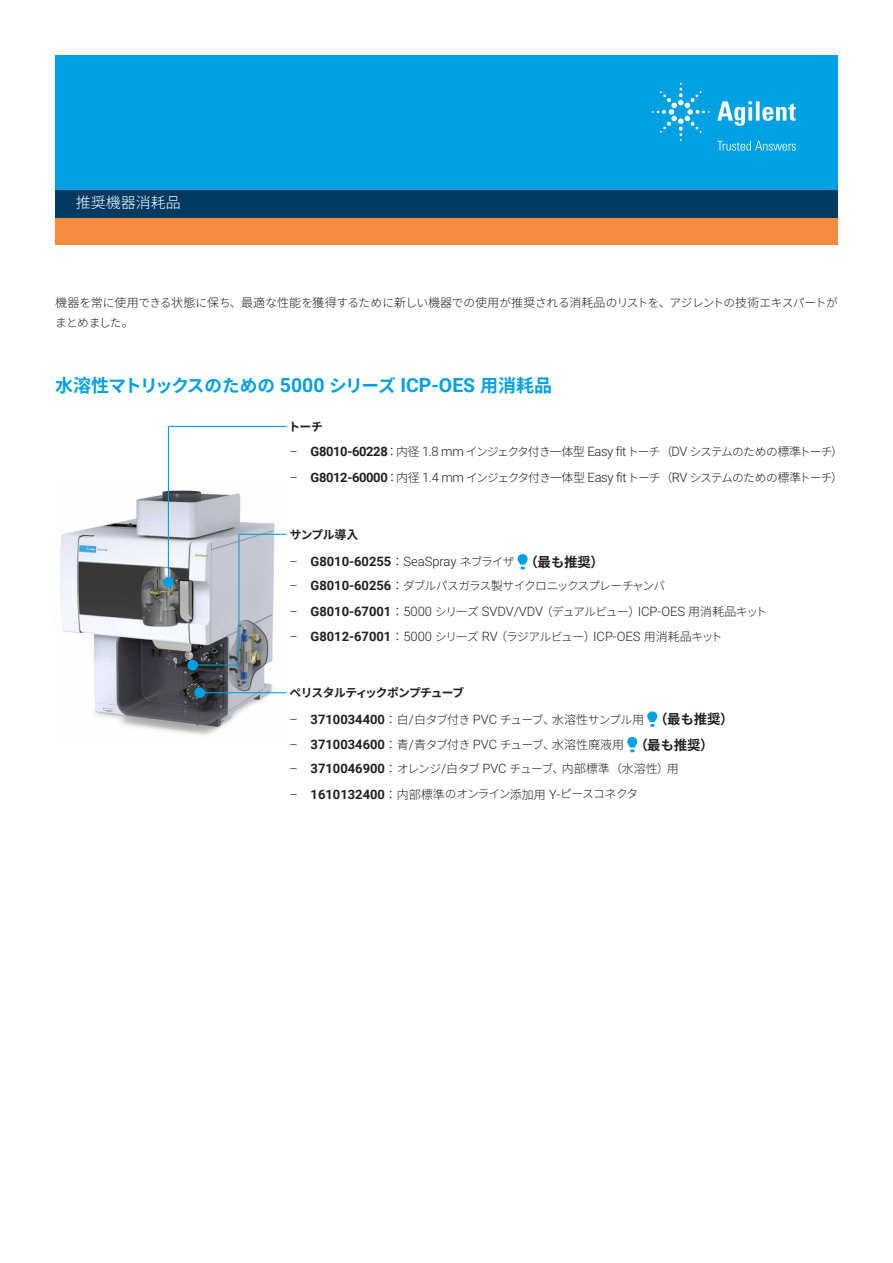
<style>
.page{position:relative;width:893px;height:1263px;background:#fff}
.page>*{position:absolute;margin:0;border:0;box-sizing:border-box;transform-origin:0 0}
.DATA_subhead_large_b{font:700 17.7px "Noto Sans CJ Kjp";letter-spacing:-.075em;color:#00a1e3}
.DATA_header{font:300 15px "Noto Sans CJ Kjp";color:#fff}
.t1{font:300 12.9px "Roboto";color:#231f20}
.t2{font:700 12.9px "Roboto";color:#231f20}
.t3{font:300 12px "Noto Sans CJ Kjp";color:#231f20}
.DATA_opener_text{font:300 11.7px "Noto Sans CJ Kjp";letter-spacing:-.1em;color:#231f20}
.DATA_opener_text-2{font:300 11.7px/19.5px "Noto Sans CJ Kjp";letter-spacing:-.07em;color:#231f20}
.DATA_opener_text-3{font:300 11.7px "Noto Sans CJ Kjp";letter-spacing:-.11em;color:#231f20}
.DATA_opener_text-4{font:300 11.7px "Noto Sans CJ Kjp";letter-spacing:-.09em;color:#231f20}
.FLYER_text_black{font:700 11.7px "Noto Sans CJ Kjp";letter-spacing:-.06em;color:#231f20}
.s1{font-size:12px}
.s2{font-size:18px}
.s3{font-family:"Roboto";font-size:19.5px}
.s4{font-family:"Roboto";font-size:12.9px}
.s5{font-family:"Roboto";font-weight:700;font-size:12.9px}
.s6{font-weight:300}
.s7{font-family:"Noto Sans CJ Kjp";font-weight:300;font-size:12px}
.s8{font-family:"Noto Sans CJ Kjp";font-weight:300;font-size:11.7px}
.s9{font-family:"Noto Sans CJ Kjp";font-size:13.5px}
.s10{font-family:"Noto Sans CJ Kjp";font-size:13.2px}
.s11{font-weight:700}
.s12{font-family:"Noto Sans CJ Kjp";font-size:12px}
.s13{font-family:"Noto Sans CJ Kjp";font-size:11.7px}
.s14{font-weight:700;font-size:13.5px}
.s15{font-weight:700;font-size:13.2px}
.s16{font-size:11.7px}
</style>
<div class="page">
<div style="left:55px;top:55px;width:783px;height:135px;background:#00a1e3"></div>
<div style="left:55px;top:217px;width:783px;height:27px;background:#f58c3f"></div>
<div style="left:55px;top:190px;width:783px;height:27px;background:#003a63"></div>
<img style="left:60px;top:491px;width:226px;height:244px">
<svg style="left:167px;top:425px;width:120px;height:158px"></svg>
<div style="left:163px;top:577px;width:11px;height:11px;background:#00a1e3;border-radius:50%"></div>
<svg style="left:647px;top:711px;width:10px;height:16px"></svg>
<svg style="left:627px;top:737px;width:10px;height:15px"></svg>
<svg style="left:518px;top:554px;width:10px;height:15px"></svg>
<hr style="left:200px;top:692px;width:86px;height:1px;background:#00a1e3">
<div style="left:194px;top:687px;width:11px;height:11px;background:#00a1e3;border-radius:50%"></div>
<hr style="left:193px;top:664px;width:46px;height:2px;background:#00a1e3">
<div style="left:187px;top:660px;width:11px;height:10px;background:#00a1e3;border-radius:50%"></div>
<hr style="left:238px;top:534px;width:48px;height:1px;background:#00a1e3">
<hr style="left:238px;top:534px;width:1px;height:131px;background:#00a1e3">
<svg style="left:717px;top:101px;width:79px;height:25px"></svg>
<svg style="left:652px;top:83px;width:58px;height:58px"></svg>
<svg style="left:717px;top:141px;width:79px;height:10px"></svg>
<p class="DATA_header" style="left:76px;top:194px;width:106px">推奨機器消耗品</p>
<p class="DATA_opener_text-2" style="left:55px;top:293px;width:784px"><span class="s1">機器</span>を<span class="s1">常</span>に<span class="s1">使用</span>できる<span class="s1">状態</span>に<span class="s1">保</span>ち<span class="s1">、最適</span>な<span class="s1">性能</span>を<span class="s1">獲得</span>するために<span class="s1">新</span>しい<span class="s1">機器</span>での<span class="s1">使用</span>が<span class="s1">推奨</span>される<span class="s1">消耗品</span>のリストを<span class="s1">、</span>アジレントの<span class="s1">技術</span>エキスパートがまとめました<span class="s1">。</span></p>
<p class="DATA_subhead_large_b" style="left:55px;top:376px;width:498px"><span class="s2">水溶性</span>マトリックスのための <span class="s3">5000</span> シリーズ <span class="s3">ICP-OES</span> <span class="s2">用消耗品</span></p>
<p class="FLYER_text_black" style="left:288px;top:420px;width:36px">トーチ</p>
<p class="DATA_opener_text" style="left:290px;top:445px;width:555px"><span class="s4">–</span> <span class="s5">G8010-60228</span><span class="s1">：内径</span> <span class="s4">1.8 mm</span> インジェクタ<span class="s1">付</span>き<span class="s1">一体型</span> <span class="s4">Easy fit</span> トーチ<span class="s1">（</span><span class="s4">DV</span> システムのための<span class="s1">標準</span>トーチ<span class="s1">）</span></p>
<p class="DATA_opener_text" style="left:290px;top:471px;width:555px"><span class="s4">–</span> <span class="s5">G8012-60000</span><span class="s1">：内径</span> <span class="s4">1.4 mm</span> インジェクタ<span class="s1">付</span>き<span class="s1">一体型</span> <span class="s4">Easy fit</span> トーチ<span class="s1">（</span><span class="s4">RV</span> システムのための<span class="s1">標準</span>トーチ<span class="s1">）</span></p>
<p class="FLYER_text_black" style="left:290px;top:528px;width:70px">サンプル<span class="s1">導入</span></p>
<p class="t2" style="left:290px;top:553px;width:316px"><span class="s6">–</span> G8010-60255<span class="s7">：</span><span class="s6">SeaSpray</span> <span class="s8">ネブライザ</span> <span class="s9">（最</span><span class="s10">も</span><span class="s9">推奨）</span></p>
<p class="DATA_opener_text-4" style="left:290px;top:579px;width:377px"><span class="s4">–</span> <span class="s5">G8010-60256</span><span class="s1">：</span>ダブルパスガラス<span class="s1">製</span>サイクロニックスプレーチャンバ</p>
<p class="t1" style="left:290px;top:602px;width:479px">– <span class="s11">G8010-67001</span><span class="s12">：</span>5000 <span class="s13">シリーズ</span> SVDV/VDV<span class="s12">（</span><span class="s13">デュアルビュー</span><span class="s12">）</span>ICP-OES <span class="s12">用消耗品</span><span class="s13">キット</span></p>
<p class="t1" style="left:290px;top:627px;width:434px">– <span class="s11">G8012-67001</span><span class="s12">：</span>5000 <span class="s13">シリーズ</span> RV<span class="s12">（</span><span class="s13">ラジアルビュー</span><span class="s12">）</span>ICP-OES <span class="s12">用消耗品</span><span class="s13">キット</span></p>
<p class="FLYER_text_black" style="left:290px;top:686px;width:176px">ペリスタルティックポンプチューブ</p>
<p class="DATA_opener_text-3" style="left:290px;top:713px;width:445px"><span class="s4">–</span> <span class="s5">3710034400</span><span class="s1">：白</span><span class="s4">/</span><span class="s1">白</span>タブ<span class="s1">付</span>き <span class="s4">PVC</span> チューブ<span class="s1">、水溶性</span>サンプル<span class="s1">用</span> <span class="s14">（最</span><span class="s15">も</span><span class="s14">推奨）</span></p>
<p class="t3" style="left:290px;top:738px;width:425px"><span class="s4">–</span> <span class="s5">3710034600</span>：青<span class="s4">/</span>青<span class="s16">タブ</span>付<span class="s16">き</span> <span class="s4">PVC</span> <span class="s16">チューブ</span>、水溶性廃液用 <span class="s14">（最</span><span class="s15">も</span><span class="s14">推奨）</span></p>
<p class="t3" style="left:290px;top:762px;width:391px"><span class="s4">–</span> <span class="s5">3710046900</span>：<span class="s16">オレンジ</span><span class="s4">/</span>白<span class="s16">タブ</span> <span class="s4">PVC</span> <span class="s16">チューブ</span>、内部標準（水溶性）用</p>
<p class="DATA_opener_text-2" style="left:290px;top:785px;width:350px"><span class="s4">–</span> <span class="s5">1610132400</span><span class="s1">：内部標準</span>のオンライン<span class="s1">添加用</span> <span class="s4">Y-</span>ピースコネクタ</p>
</div>
